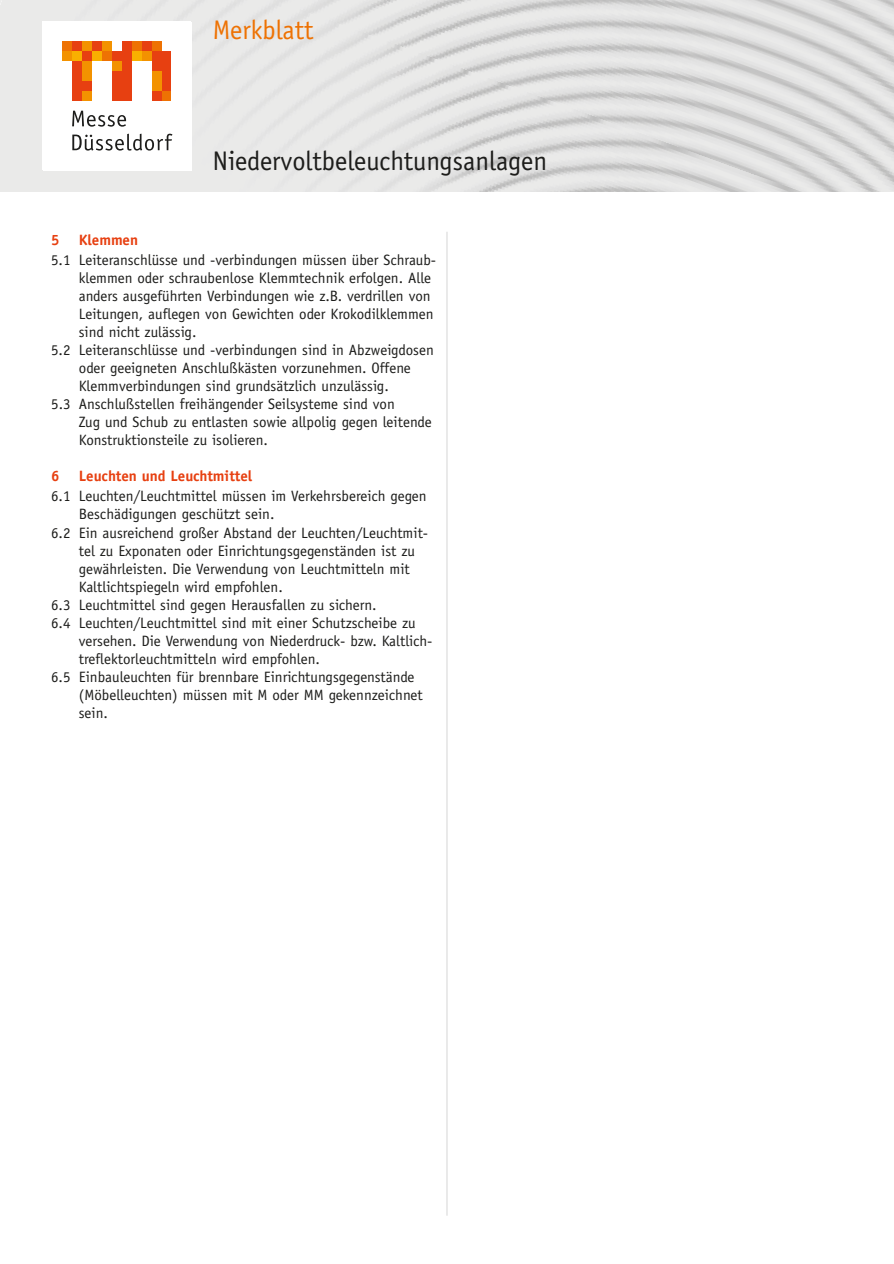
<style>
.page{position:relative;width:894px;height:1264px;background:#fff}
.page>*{position:absolute;margin:0;border:0;box-sizing:border-box;transform-origin:0 0}
.t1{font:27px "Officina Sans";color:#1d1d1b}
.t2{font:27px "Officina Sans";color:#ee7203}
.t3{font:15px "Officina Sans";color:#1d1d1b}
.t4{font:700 15px "Officina Sans";color:#e74011}
</style>
<div class="page">
<div style="left:140px;top:0;width:161px;height:192px;background:#eaeae9"></div>
<img style="left:290px;top:0;width:603px;height:183px">
<img style="left:301px;top:35px;width:162px;height:157px">
<img style="left:452px;top:0;width:441px;height:137px">
<img style="left:463px;top:88px;width:149px;height:104px">
<img style="left:614px;top:0;width:279px;height:89px">
<img style="left:577px;top:123px;width:180px;height:69px">
<img style="left:727px;top:0;width:166px;height:25px">
<img style="left:738px;top:175px;width:155px;height:17px">
<div style="left:43px;top:22px;width:148px;height:148px;background:#fff"></div>
<svg style="left:72px;top:134px;width:100px;height:17px"></svg>
<svg style="left:72px;top:111px;width:54px;height:16px"></svg>
<div style="left:62px;top:51px;width:10px;height:10px;background:#f39200"></div>
<div style="left:72px;top:41px;width:10px;height:10px;background:#e74011"></div>
<div style="left:72px;top:51px;width:10px;height:10px;background:#f9b000"></div>
<div style="left:82px;top:41px;width:10px;height:10px;background:#f39200"></div>
<div style="left:82px;top:51px;width:10px;height:10px;background:#e74011"></div>
<div style="left:92px;top:41px;width:10px;height:10px;background:#e74011"></div>
<div style="left:92px;top:51px;width:10px;height:10px;background:#f9b000"></div>
<div style="left:102px;top:41px;width:10px;height:10px;background:#f39200"></div>
<div style="left:102px;top:51px;width:10px;height:10px;background:#ee7203"></div>
<div style="left:132px;top:41px;width:10px;height:10px;background:#ee7203"></div>
<div style="left:132px;top:51px;width:10px;height:10px;background:#f9b000"></div>
<div style="left:142px;top:41px;width:9px;height:10px;background:#e74011"></div>
<div style="left:142px;top:51px;width:9px;height:10px;background:#f39200"></div>
<div style="left:151px;top:41px;width:10px;height:10px;background:#ee7203"></div>
<div style="left:151px;top:51px;width:10px;height:20px;background:#e74011"></div>
<div style="left:161px;top:51px;width:10px;height:40px;background:#e74011"></div>
<div style="left:72px;top:61px;width:10px;height:40px;background:#e74011"></div>
<div style="left:82px;top:61px;width:10px;height:20px;background:#f39200"></div>
<div style="left:82px;top:81px;width:10px;height:10px;background:#e74011"></div>
<div style="left:82px;top:91px;width:10px;height:10px;background:#f39200"></div>
<div style="left:151px;top:71px;width:10px;height:20px;background:#f39200"></div>
<div style="left:161px;top:91px;width:10px;height:10px;background:#ee7203"></div>
<div style="left:62px;top:41px;width:10px;height:10px;background:#ee7203"></div>
<div style="left:112px;top:51px;width:10px;height:10px;background:#e74011"></div>
<div style="left:112px;top:61px;width:10px;height:10px;background:#f39200"></div>
<div style="left:112px;top:71px;width:10px;height:30px;background:#e74011"></div>
<div style="left:122px;top:41px;width:10px;height:60px;background:#e74011"></div>
<div style="left:151px;top:91px;width:10px;height:10px;background:#e74011"></div>
<hr style="left:446px;top:232px;width:1px;height:983px;background:#dadada">
<h1 class="t2" style="left:213px;top:20px;width:102px">Merkblatt</h1>
<h1 class="t1" style="left:213px;top:151px;width:335px">Niedervoltbeleuchtungsanlagen</h1>
<p class="t4" style="left:51px;top:234px;width:10px">5</p>
<p class="t4" style="left:79px;top:234px;width:61px">Klemmen</p>
<p class="t3" style="left:51px;top:254px;width:386px">5.1 Leiteranschlüsse und -verbindungen müssen über Schraub-</p>
<p class="t3" style="left:79px;top:272px;width:354px">klemmen oder schraubenlose Klemmtechnik erfolgen. Alle</p>
<p class="t3" style="left:79px;top:290px;width:353px">anders ausgeführten Verbindungen wie z.B. verdrillen von</p>
<p class="t3" style="left:79px;top:308px;width:356px">Leitungen, auflegen von Gewichten oder Krokodilklemmen</p>
<p class="t3" style="left:79px;top:326px;width:119px">sind nicht zulässig.</p>
<p class="t3" style="left:51px;top:344px;width:384px">5.2 Leiteranschlüsse und -verbindungen sind in Abzweigdosen</p>
<p class="t3" style="left:79px;top:362px;width:333px">oder geeigneten Anschlußkästen vorzunehmen. Offene</p>
<p class="t3" style="left:79px;top:380px;width:311px">Klemmverbindungen sind grundsätzlich unzulässig.</p>
<p class="t3" style="left:51px;top:398px;width:345px">5.3 Anschlußstellen freihängender Seilsysteme sind von</p>
<p class="t3" style="left:79px;top:416px;width:354px">Zug und Schub zu entlasten sowie allpolig gegen leitende</p>
<p class="t3" style="left:79px;top:434px;width:191px">Konstruktionsteile zu isolieren.</p>
<p class="t4" style="left:51px;top:470px;width:10px">6</p>
<p class="t4" style="left:79px;top:470px;width:175px">Leuchten und Leuchtmittel</p>
<p class="t3" style="left:51px;top:490px;width:377px">6.1 Leuchten/Leuchtmittel müssen im Verkehrsbereich gegen</p>
<p class="t3" style="left:79px;top:508px;width:197px">Beschädigungen geschützt sein.</p>
<p class="t3" style="left:51px;top:526px;width:378px">6.2 Ein ausreichend großer Abstand der Leuchten/Leuchtmit-</p>
<p class="t3" style="left:79px;top:544px;width:337px">tel zu Exponaten oder Einrichtungsgegenständen ist zu</p>
<p class="t3" style="left:79px;top:562px;width:332px">gewährleisten. Die Verwendung von Leuchtmitteln mit</p>
<p class="t3" style="left:79px;top:580px;width:205px">Kaltlichtspiegeln wird empfohlen.</p>
<p class="t3" style="left:51px;top:598px;width:327px">6.3 Leuchtmittel sind gegen Herausfallen zu sichern.</p>
<p class="t3" style="left:51px;top:616px;width:366px">6.4 Leuchten/Leuchtmittel sind mit einer Schutzscheibe zu</p>
<p class="t3" style="left:79px;top:634px;width:355px">versehen. Die Verwendung von Niederdruck- bzw. Kaltlich-</p>
<p class="t3" style="left:79px;top:652px;width:242px">treflektorleuchtmitteln wird empfohlen.</p>
<p class="t3" style="left:51px;top:670px;width:365px">6.5 Einbauleuchten für brennbare Einrichtungsgegenstände</p>
<p class="t3" style="left:79px;top:688px;width:345px">(Möbelleuchten) müssen mit M oder MM gekennzeichnet</p>
<p class="t3" style="left:79px;top:706px;width:31px">sein.</p>
</div>
